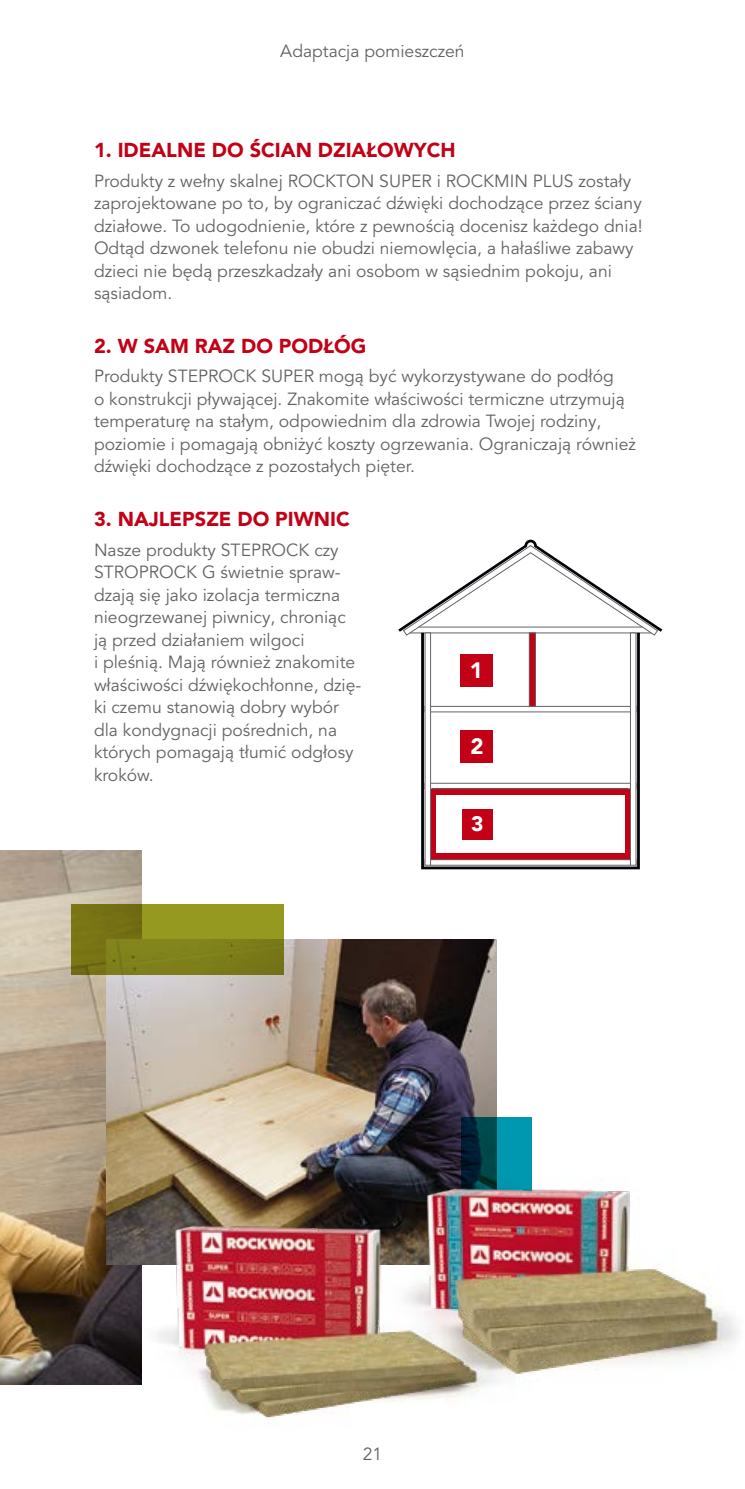
<style>
.page{position:relative;width:745px;height:1489px;background:#fff}
.page>*{position:absolute;margin:0;border:0;box-sizing:border-box;transform-origin:0 0}
.t1{font:900 22.25px "Avenir";color:#fff}
.t2{font:900 21px "Avenir";color:#fff}
.Statement{font:900 20px "Avenir LT Pro";color:#c20016}
.Body{font:17.5px/22.5px "Avenir LT Pro";color:#636362}
</style>
<div class="page">
<img style="left:0;top:850px;width:142px;height:534px">
<img style="left:106px;top:939px;width:390px;height:325px">
<div style="left:430px;top:789px;width:5px;height:70px;background:#c20016"></div>
<svg style="left:431px;top:789px;width:193px;height:5px"></svg>
<div style="left:431px;top:853px;width:196px;height:6px;background:#c20016"></div>
<div style="left:624px;top:789px;width:6px;height:70px;background:#c20016"></div>
<div style="left:424px;top:859px;width:212px;height:6px;border:1px solid #626362"></div>
<div style="left:524px;top:539px;width:12px;height:13px;border:3px solid #000308;border-radius:50%"></div>
<svg style="left:398px;top:542px;width:265px;height:94px"></svg>
<hr style="left:418px;top:626px;width:224px;height:1px;background:#626362">
<hr style="left:409px;top:632px;width:241px;height:1px;background:#626362">
<div style="left:460px;top:654px;width:33px;height:33px;background:#c20016"></div>
<div style="left:460px;top:730px;width:33px;height:33px;background:#c20016"></div>
<div style="left:462px;top:808px;width:30px;height:31px;background:#c20016"></div>
<div style="left:529px;top:632px;width:6px;height:74px;background:#c20016"></div>
<div style="left:528px;top:632px;width:7px;height:74px;border:1px solid #626362"></div>
<div style="left:424px;top:706px;width:212px;height:6px;border:1px solid #626362"></div>
<div style="left:424px;top:782px;width:212px;height:7px;border:1px solid #626362"></div>
<div style="left:421px;top:631px;width:218px;height:238px;border:3px solid #000308"></div>
<div style="left:425px;top:633px;width:5px;height:232px;background:#fff"></div>
<div style="left:424px;top:632px;width:7px;height:233px;border:1px solid #626362"></div>
<div style="left:630px;top:633px;width:5px;height:232px;background:#fff"></div>
<div style="left:629px;top:632px;width:7px;height:233px;border:1px solid #626362"></div>
<svg style="left:71px;top:904px;width:212px;height:70px;background:#83831a"></svg>
<svg style="left:461px;top:1117px;width:70px;height:13px"></svg>
<img style="left:134px;top:1162px;width:254px;height:256px">
<img style="left:388px;top:1130px;width:351px;height:271px">
<p class="Body" style="left:280px;top:40px;width:186px">Adaptacja pomieszczeń</p>
<p class="Statement" style="left:94px;top:138px;width:363px">1. IDEALNE DO ŚCIAN DZIAŁOWYCH</p>
<p class="Body" style="left:94px;top:169px;width:550px">Produkty z wełny skalnej ROCKTON SUPER i ROCKMIN PLUS zostały zaprojektowane po to, by ograniczać dźwięki dochodzące przez ściany działowe. To udogodnienie, które z pewnością docenisz każdego dnia!</p>
<p class="Body" style="left:94px;top:237px;width:541px">Odtąd dzwonek telefonu nie obudzi niemowlęcia, a hałaśliwe zabawy dzieci nie będą przeszkadzały ani osobom w sąsiednim pokoju, ani sąsiadom.</p>
<p class="Statement" style="left:94px;top:333px;width:274px">2. W SAM RAZ DO PODŁÓG</p>
<p class="Body" style="left:94px;top:365px;width:543px">Produkty STEPROCK SUPER mogą być wykorzystywane do podłóg<br>o konstrukcji pływającej. Znakomite właściwości termiczne utrzymują temperaturę na stałym, odpowiednim dla zdrowia Twojej rodziny, poziomie i pomagają obniżyć koszty ogrzewania. Ograniczają również dźwięki dochodzące z pozostałych pięter.</p>
<p class="Statement" style="left:94px;top:507px;width:257px">3. NAJLEPSZE DO PIWNIC</p>
<p class="Body" style="left:94px;top:538px;width:269px">Nasze produkty STEPROCK czy<br>STROPROCK G świetnie spraw&shy;dzają się jako izolacja termiczna nieogrzewanej piwnicy, chroniąc ją przed działaniem wilgoci<br>i pleśnią. Mają również znakomite właściwości dźwiękochłonne, dzię&shy;ki czemu stanowią dobry wybór dla kondygnacji pośrednich, na których pomagają tłumić odgłosy kroków.</p>
<p class="t1" style="left:469px;top:651px;width:15px">1</p>
<p class="t1" style="left:470px;top:727px;width:15px">2</p>
<p class="t2" style="left:471px;top:805px;width:14px">3</p>
<p class="Body" style="left:362px;top:1442px;width:21px">21</p>
</div>
